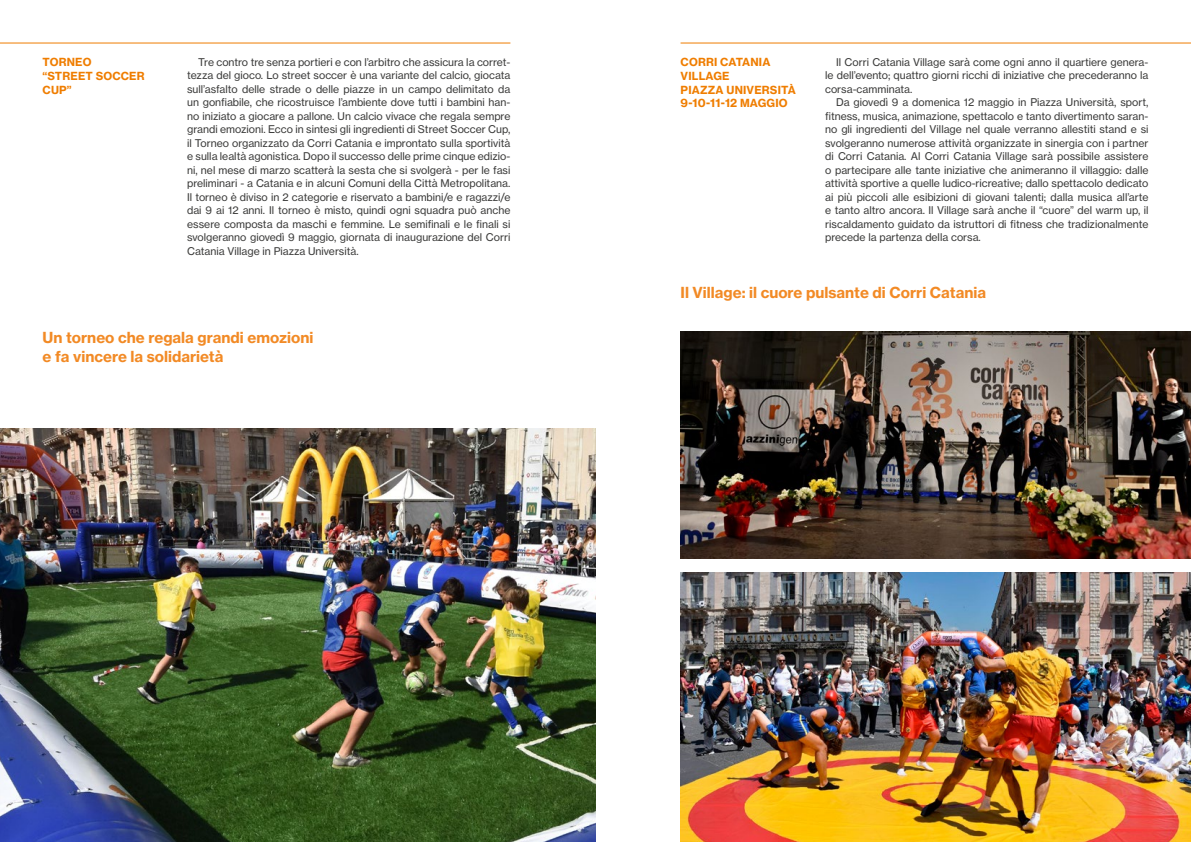
<style>
.page{position:relative;width:1191px;height:842px;background:#fff}
.page>*{position:absolute;margin:0;border:0;box-sizing:border-box;transform-origin:0 0}
.t1{font:15px/19px "N Haas Grotesk TX Pro 75 Bd";color:#f28a25}
.t2{font:11px/13.8px "N Haas Grotesk TX Pro 75 Bd";letter-spacing:.015em;color:#ef7d00}
.t3{font:10.5px/13.5px "N Haas Grotesk TX Pro 55 Rg";color:#3c3c3b;text-align:justify}
</style>
<div class="page">
<hr style="left:0;top:43px;width:510px;height:1px;background:#ef7d00">
<hr style="left:680px;top:43px;width:511px;height:1px;background:#ef7d00">
<img style="left:0;top:428px;width:595px;height:414px">
<img style="left:680px;top:332px;width:511px;height:226px">
<img style="left:680px;top:573px;width:511px;height:269px">
<p class="t2" style="left:43px;top:55px;width:104px">TORNEO<br>“STREET SOCCER<br>CUP”</p>
<p class="t3" style="left:187px;top:55px;width:325px;text-indent:11px">Tre contro tre senza portieri e con l’arbitro che assicura la corret&shy;tezza del gioco. Lo street soccer è una variante del calcio, giocata sull’asfalto delle strade o delle piazze in un campo delimitato da un gonfiabile, che ricostruisce l’ambiente dove tutti i bambini han&shy;no iniziato a giocare a pallone. Un calcio vivace che regala sempre grandi emozioni. Ecco in sintesi gli ingredienti di Street Soccer Cup, il Torneo organizzato da Corri Catania e improntato sulla sportività e sulla lealtà agonistica. Dopo il successo delle prime cinque edizio&shy;ni, nel mese di marzo scatterà la sesta che si svolgerà - per le fasi preliminari - a Catania e in alcuni Comuni della Città Metropolitana.<br>Il torneo è diviso in 2 categorie e riservato a bambini/e e ragazzi/e dai 9 ai 12 anni. Il torneo è misto, quindi ogni squadra può anche essere composta da maschi e femmine. Le semifinali e le finali si svolgeranno giovedì 9 maggio, giornata di inaugurazione del Corri Catania Village in Piazza Università.</p>
<h1 class="t1" style="left:43px;top:328px;width:272px">Un torneo che regala grandi emozioni e fa vincere la solidarietà</h1>
<p class="t2" style="left:680px;top:55px;width:117px">CORRI CATANIA<br>VILLAGE<br>PIAZZA UNIVERSITÀ<br>9-10-11-12 MAGGIO</p>
<p class="t3" style="left:825px;top:55px;width:325px;text-indent:11px">Il Corri Catania Village sarà come ogni anno il quartiere genera&shy;le dell’evento; quattro giorni ricchi di iniziative che precederanno la corsa-camminata.</p>
<p class="t3" style="left:825px;top:95px;width:325px;text-indent:11px">Da giovedì 9 a domenica 12 maggio in Piazza Università, sport, fitness, musica, animazione, spettacolo e tanto divertimento saran&shy;no gli ingredienti del Village nel quale verranno allestiti stand e si svolgeranno numerose attività organizzate in sinergia con i partner di Corri Catania. Al Corri Catania Village sarà possibile assistere o partecipare alle tante iniziative che animeranno il villaggio: dalle attività sportive a quelle ludico-ricreative; dallo spettacolo dedicato ai più piccoli alle esibizioni di giovani talenti; dalla musica all’arte e tanto altro ancora. Il Village sarà anche il “cuore” del warm up, il riscaldamento guidato da istruttori di fitness che tradizionalmente precede la partenza della corsa.</p>
<h1 class="t1" style="left:680px;top:283px;width:307px">Il Village: il cuore pulsante di Corri Catania</h1>
</div>
